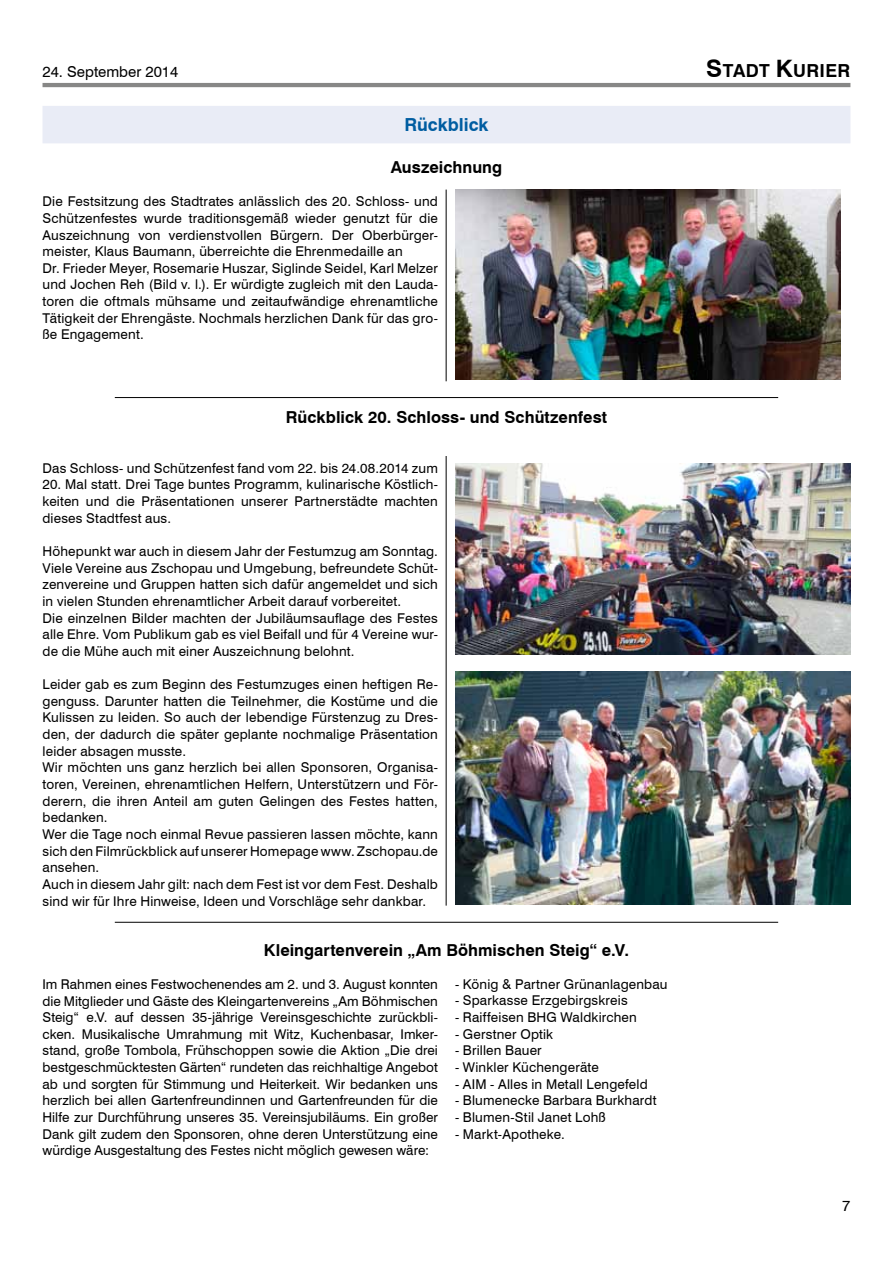
<style>
.page{position:relative;width:893px;height:1263px;background:#fff}
.page>*{position:absolute;margin:0;border:0;box-sizing:border-box;transform-origin:0 0}
.t1{font:700 18px "Swiss 721 BT";letter-spacing:.02em;color:#000}
.t2{font:700 18px "Swiss 721 BT";color:#005da1}
.t3{font:700 16.5px "Swiss 721 BT";letter-spacing:.005em;color:#000}
.t4{font:15px "Swiss 721 BT";color:#000}
.t5{font:13.5px/16.6px "Swiss 721 BT";letter-spacing:.01em;color:#000}
.s1{font-size:24px}
</style>
<div class="page">
<hr style="left:43px;top:83px;width:807px;height:4px;background:#878786">
<div style="left:43px;top:106px;width:807px;height:37px;background:#e9ecf6"></div>
<hr style="left:115px;top:397px;width:663px;height:1px;background:#000">
<img style="left:455px;top:190px;width:385px;height:190px">
<hr style="left:446px;top:190px;width:1px;height:191px;background:#000">
<hr style="left:446px;top:456px;width:1px;height:449px;background:#000">
<img style="left:455px;top:463px;width:395px;height:192px">
<img style="left:455px;top:671px;width:395px;height:233px">
<hr style="left:115px;top:922px;width:663px;height:1px;background:#000">
<p class="t4" style="left:43px;top:62px;width:137px">24. September 2014</p>
<h1 class="t1" style="left:706px;top:59px;width:146px"><span class="s1">S</span>tadt <span class="s1">K</span>urier</h1>
<h1 class="t2" style="left:404px;top:113px;width:86px">Rückblick</h1>
<p class="t3" style="left:391px;top:157px;width:113px">Auszeichnung</p>
<p class="t5" style="left:43px;top:193px;width:397px">Die Festsitzung des Stadtrates anlässlich des 20. Schloss- und Schützenfestes wurde traditionsgemäß wieder genutzt für die Auszeichnung von verdienstvollen Bürgern. Der Oberbürger&shy;meister, Klaus Baumann, überreichte die Ehrenmedaille an<br>Dr. Frieder Meyer, Rosemarie Huszar, Siglinde Seidel, Karl Melzer und Jochen Reh (Bild v. l.). Er würdigte zugleich mit den Lauda&shy;toren die oftmals mühsame und zeitaufwändige ehrenamtliche Tätigkeit der Ehrengäste. Nochmals herzlichen Dank für das gro&shy;ße Engagement.</p>
<p class="t3" style="left:286px;top:407px;width:323px">Rückblick 20. Schloss- und Schützenfest</p>
<p class="t5" style="left:43px;top:459px;width:397px">Das Schloss- und Schützenfest fand vom 22. bis 24.08.2014 zum</p>
<p class="t5" style="left:43px;top:476px;width:397px;text-align:justify">20. Mal statt. Drei Tage buntes Programm, kulinarische Köstlich&shy;keiten und die Präsentationen unserer Partnerstädte machten dieses Stadtfest aus.</p>
<p class="t5" style="left:43px;top:543px;width:397px">Höhepunkt war auch in diesem Jahr der Festumzug am Sonntag.<br>Viele Vereine aus Zschopau und Umgebung, befreundete Schüt&shy;zenvereine und Gruppen hatten sich dafür angemeldet und sich in vielen Stunden ehrenamtlicher Arbeit darauf vorbereitet.<br>Die einzelnen Bilder machten der Jubiläumsauflage des Festes alle Ehre. Vom Publikum gab es viel Beifall und für 4 Vereine wur&shy;de die Mühe auch mit einer Auszeichnung belohnt.</p>
<p class="t5" style="left:43px;top:676px;width:397px">Leider gab es zum Beginn des Festumzuges einen heftigen Re&shy;genguss. Darunter hatten die Teilnehmer, die Kostüme und die Kulissen zu leiden. So auch der lebendige Fürstenzug zu Dres&shy;den, der dadurch die später geplante nochmalige Präsentation leider absagen musste.<br>Wir möchten uns ganz herzlich bei allen Sponsoren, Organisa&shy;toren, Vereinen, ehrenamtlichen Helfern, Unterstützern und För&shy;derern, die ihren Anteil am guten Gelingen des Festes hatten, bedanken.<br>Wer die Tage noch einmal Revue passieren lassen möchte, kann sich den Filmrückblick auf unserer Homepage www. Zschopau.de ansehen.<br>Auch in diesem Jahr gilt: nach dem Fest ist vor dem Fest. Deshalb sind wir für Ihre Hinweise, Ideen und Vorschläge sehr dankbar.</p>
<p class="t3" style="left:264px;top:940px;width:367px">Kleingartenverein „Am Böhmischen Steig“ e.V.</p>
<p class="t5" style="left:43px;top:976px;width:397px;text-align:justify">Im Rahmen eines Festwochenendes am 2. und 3. August konnten die Mitglieder und Gäste des Kleingartenvereins „Am Böhmischen Steig“ e.V. auf dessen 35-jährige Vereinsgeschichte zurückbli&shy;cken. Musikalische Umrahmung mit Witz, Kuchenbasar, Imker&shy;stand, große Tombola, Frühschoppen sowie die Aktion „Die drei bestgeschmücktesten Gärten“ rundeten das reichhaltige Angebot ab und sorgten für Stimmung und Heiterkeit. Wir bedanken uns herzlich bei allen Gartenfreundinnen und Gartenfreunden für die Hilfe zur Durchführung unseres 35. Vereinsjubiläums. Ein großer Dank gilt zudem den Sponsoren, ohne deren Unterstützung eine würdige Ausgestaltung des Festes nicht möglich gewesen wäre:</p>
<p class="t5" style="left:455px;top:975px;width:214px">- König &amp; Partner Grünanlagenbau</p>
<p class="t5" style="left:455px;top:992px;width:174px">- Sparkasse Erzgebirgskreis</p>
<p class="t5" style="left:455px;top:1009px;width:183px">- Raiffeisen BHG Waldkirchen</p>
<p class="t5" style="left:455px;top:1025px;width:100px">- Gerstner Optik</p>
<p class="t5" style="left:455px;top:1042px;width:88px">- Brillen Bauer</p>
<p class="t5" style="left:455px;top:1059px;width:145px">- Winkler Küchengeräte</p>
<p class="t5" style="left:455px;top:1075px;width:194px">- AIM - Alles in Metall Lengefeld</p>
<p class="t5" style="left:455px;top:1092px;width:203px">- Blumenecke Barbara Burkhardt</p>
<p class="t5" style="left:455px;top:1109px;width:152px">- Blumen-Stil Janet Lohß</p>
<p class="t5" style="left:455px;top:1125px;width:111px">- Markt-Apotheke.</p>
<p class="t4" style="left:842px;top:1196px;width:10px">7</p>
</div>
